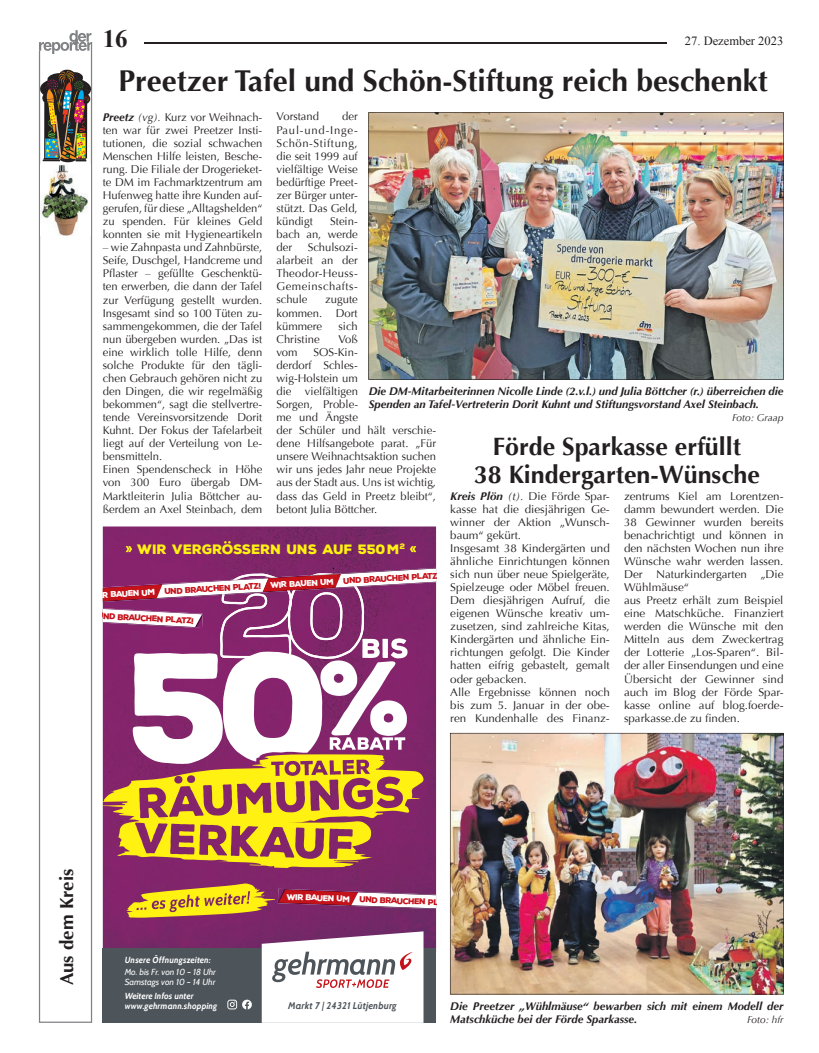
<style>
.page{position:relative;width:819px;height:1053px;background:#fff}
.page>*{position:absolute;margin:0;border:0;box-sizing:border-box;transform-origin:0 0}
.t1{font:700 30px "Optima";color:#231f20}
.t2{font:700 25px/27.5px "Optima";color:#231f20;text-align:center}
.t3{font:700 25px "Times New Roman";color:#231f20}
.t4{font:700 18.75px "Optima";color:#231f20}
.t5{font:900 13.12px "Nexa Rust Sans";color:#fff111}
.t6{font:12.5px "Times New Roman";color:#231f20}
.t7{font:11.25px/13px "Optima";color:#231f20;text-align:justify}
.t8{font:italic 700 11.25px/13px "Optima";color:#231f20}
.t9{font:italic 10px "Optima";color:#231f20}
.t10{font:italic 700 9.62px "Cabin";color:#4d545a}
.t11{font:italic 700 8.75px/11.4px "Cabin";letter-spacing:-.01em;color:#fff}
.t12{font:italic 8.75px/14.1px "Cabin";color:#fff}
.t13{font:900 8.12px "Nexa Rust Sans";color:#c4121a}
.s1{font-weight:700;font-style:italic}
.s2{font-style:italic}
.s3{color:#fff}
.s4{font-weight:400}
.s5{font-weight:700}
</style>
<div class="page">
<hr style="left:144px;top:43px;width:522px;height:1px;background:#231f20">
<img style="left:103px;top:526px;width:333px;height:422px">
<div style="left:103px;top:948px;width:333px;height:74px;background:#4d545a"></div>
<svg style="left:262px;top:931px;width:161px;height:91px"></svg>
<svg style="left:103px;top:764px;width:321px;height:104px;background:#ba8142"></svg>
<svg style="left:126px;top:546px;width:6px;height:6px"></svg>
<svg style="left:410px;top:546px;width:6px;height:6px"></svg>
<svg style="left:103px;top:568px;width:333px;height:196px"></svg>
<svg style="left:227px;top:999px;width:25px;height:10px"></svg>
<svg style="left:127px;top:883px;width:309px;height:34px;background:#b37258"></svg>
<img style="left:368px;top:112px;width:415px;height:267px">
<img style="left:450px;top:732px;width:333px;height:262px">
<svg style="left:39px;top:54px;width:53px;height:968px"></svg>
<svg style="left:39px;top:30px;width:53px;height:24px"></svg>
<img style="left:40px;top:70px;width:51px;height:92px">
<img style="left:41px;top:164px;width:49px;height:71px">
<p class="t3" style="left:103px;top:21px;width:26px">16</p>
<p class="t6" style="left:685px;top:32px;width:100px">27. Dezember 2023</p>
<p class="t1" style="left:118px;top:64px;width:650px">Preetzer Tafel und Schön-Stiftung reich beschenkt</p>
<p class="t7" style="left:276px;top:110px;width:44px">Vorstand</p>
<p class="t7" style="left:276px;top:110px;width:83px;text-indent:66px">der Paul-und-Inge-Schön-Stiftung, die seit 1999 auf vielfältige Weise bedürftige Preet&shy;zer Bürger unter&shy;stützt. Das Geld, kündigt</p>
<p class="t7" style="left:103px;top:110px;width:161px"><span class="s1">Preetz</span> <span class="s2">(vg).</span> Kurz vor Weihnach&shy;ten war für zwei Preetzer Insti&shy;tutionen, die sozial schwachen Menschen Hilfe leisten, Besche&shy;rung. Die Filiale der Drogerieket&shy;te DM im Fachmarktzentrum am Hufenweg hatte ihre Kunden auf&shy;gerufen, für diese „Alltagshelden“ zu spenden. Für kleines Geld konnten sie mit Hygieneartikeln</p>
<p class="t7" style="left:103px;top:241px;width:161px;text-align:left">– wie Zahnpasta und Zahnbürste,<br>Seife, Duschgel, Handcreme und<br>Pflaster – gefüllte Geschenktü&shy;ten erwerben, die dann der Tafel zur Verfügung gestellt wurden.<br>Insgesamt sind so 100 Tüten zu&shy;sammengekommen, die der Tafel nun übergeben wurden. „Das ist eine wirklich tolle Hilfe, denn solche Produkte für den tägli&shy;chen Gebrauch gehören nicht zu den Dingen, die wir regelmäßig bekommen“, sagt die stellvertre&shy;tende Vereinsvorsitzende Dorit<br>Kuhnt. Der Fokus der Tafelarbeit liegt auf der Verteilung von Le&shy;bensmitteln.<br>Einen Spendenscheck in Höhe von 300 Euro übergab DM-<br>Marktleiterin Julia Böttcher au&shy;ßerdem an Axel Steinbach, dem</p>
<p class="t7" style="left:276px;top:215px;width:83px;text-indent:54px">Stein&shy;bach an, werde der</p>
<p class="t7" style="left:276px;top:241px;width:83px;text-indent:31px">Schulsozi&shy;alarbeit an der Theodor-Heuss-Gemeinschafts&shy;schule</p>
<p class="t7" style="left:276px;top:293px;width:83px;text-indent:49px">zugute kommen. Dort kümmere</p>
<p class="t7" style="left:338px;top:319px;width:21px">sich</p>
<p class="t7" style="left:276px;top:332px;width:45px">Christine</p>
<p class="t7" style="left:338px;top:332px;width:21px">Voß</p>
<p class="t7" style="left:276px;top:345px;width:23px">vom</p>
<p class="t7" style="left:276px;top:345px;width:161px;text-align:left;text-indent:37px">SOS-Kin-<br>derdorf Schles-<br>wig-Holstein um<br>die vielfältigen<br>Sorgen, Proble-<br>me und Ängste<br>der Schüler und hält verschie&shy;dene Hilfsangebote parat. „Für unsere Weihnachtsaktion suchen wir uns jedes Jahr neue Projekte aus der Stadt aus. Uns ist wichtig, dass das Geld in Preetz bleibt“, betont Julia Böttcher.</p>
<p class="t8" style="left:369px;top:384px;width:416px">Die DM-Mitarbeiterinnen Nicolle Linde (2.v.l.) und Julia Böttcher (r.) überreichen die<br>Spenden an Tafel-Vertreterin Dorit Kuhnt und Stiftungsvorstand Axel Steinbach.</p>
<p class="t9" style="left:732px;top:412px;width:53px">Foto: Graap</p>
<p class="t2" style="left:474px;top:433px;width:287px">Förde Sparkasse erfüllt<br>38 Kindergarten-Wünsche</p>
<p class="t7" style="left:450px;top:489px;width:161px;text-align:left"><span class="s1">Kreis Plön</span> <span class="s2">(t).</span> Die Förde Spar&shy;kasse hat die diesjährigen Ge&shy;winner der Aktion „Wunsch&shy;baum“ gekürt.<br>Insgesamt 38 Kindergärten und ähnliche Einrichtungen können sich nun über neue Spielgeräte,<br>Spielzeuge oder Möbel freuen.<br>Dem diesjährigen Aufruf, die eigenen Wünsche kreativ um&shy;zusetzen, sind zahlreiche Kitas,<br>Kindergärten und ähnliche Ein&shy;richtungen gefolgt. Die Kinder hatten eifrig gebastelt, gemalt oder gebacken.<br>Alle Ergebnisse können noch bis zum 5. Januar in der obe&shy;ren Kundenhalle des Finanz-</p>
<p class="t7" style="left:624px;top:489px;width:161px;text-align:left">zentrums Kiel am Lorentzen&shy;damm bewundert werden. Die<br>38 Gewinner wurden bereits benachrichtigt und können in den nächsten Wochen nun ihre<br>Wünsche wahr werden lassen.<br>Der Naturkindergarten „Die<br>Wühlmäuse“<br>aus Preetz erhält zum Beispiel eine Matschküche. Finanziert werden die Wünsche mit den<br>Mitteln aus dem Zweckertrag der Lotterie „Los-Sparen“. Bil&shy;der aller Einsendungen und eine<br>Übersicht der Gewinner sind auch im Blog der Förde Spar&shy;kasse online auf blog.foerde&shy;sparkasse.de zu finden.</p>
<p class="t5" style="left:137px;top:540px;width:269px">WIR VERGRÖSSERN UNS AUF 550 M<sup>2</sup></p>
<p class="t13" style="left:91px;top:588px;width:350px;rotate:-3deg"><span class="s3">WIR BAUEN UM</span> UND BRAUCHEN PLATZ! <span class="s3">WIR BAUEN UM</span> UND BRAUCHEN PLATZ!</p>
<p class="t13" style="left:98px;top:610px;width:98px;rotate:3deg">UND BRAUCHEN PLATZ!</p>
<p class="t4" style="left:56px;top:985px;width:118px;rotate:-90deg">Aus dem Kreis</p>
<p class="t11" style="left:125px;top:954px;width:93px">Unsere Öffnungszeiten:<br><span class="s4">Mo. bis Fr. von 10 – 18 Uhr</span></p>
<p class="t12" style="left:125px;top:974px;width:92px">Samstags von 10 – 14 Uhr<br><span class="s5">Weitere Infos unter</span></p>
<p class="t11" style="left:125px;top:999px;width:94px">www.gehrmann.shopping</p>
<p class="t13" style="left:287px;top:891px;width:171px;rotate:2deg"><span class="s3">WIR BAUEN UM</span> UND BRAUCHEN PLATZ!</p>
<p class="t10" style="left:288px;top:999px;width:110px">Markt 7 | 24321 Lütjenburg</p>
<p class="t8" style="left:450px;top:999px;width:335px">Die Preetzer „Wühlmäuse“ bewarben sich mit einem Modell der<br>Matschküche bei der Förde Sparkasse.</p>
<p class="t9" style="left:747px;top:1013px;width:38px">Foto: hfr</p>
</div>
